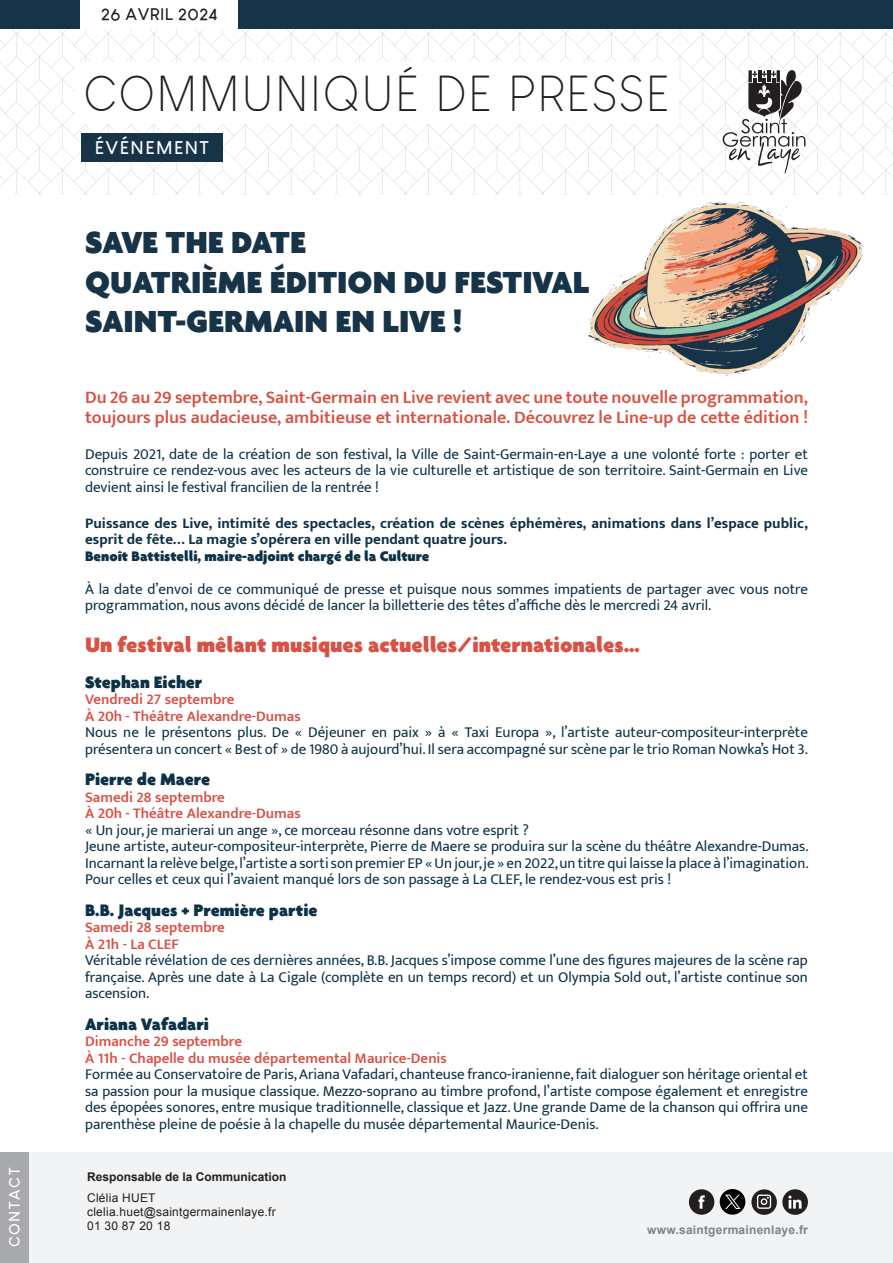
<style>
.page{position:relative;width:893px;height:1263px;background:#fff}
.page>*{position:absolute;margin:0;border:0;box-sizing:border-box;transform-origin:0 0}
.t1{font:300 49.5px "Louis George Cafe";letter-spacing:.045em;color:#231f20}
.t2{font:900 33px/39.6px "Agenda";color:#173347}
.t3{font:900 22.5px "Agenda";color:#d75245}
.t4{font:600 18px/19.5px "Mukta";color:#d75245}
.t5{font:900 18px "Agenda";color:#0d3146}
.t6{font:700 18px "Louis George Cafe";letter-spacing:.08em;color:#fff}
.t7{font:700 16.5px "Louis George Cafe";letter-spacing:.03em;color:#231f20}
.t8{font:15px/16.5px "Mukta";color:#0d3146;text-align:justify}
.t9{font:600 15px "Mukta";color:#d75245}
.t10{font:700 15px/16.5px "Mukta";color:#0d3146}
.t11{font:900 15px "Agenda";color:#0d3146}
.t12{font:700 15px "Louis George Cafe";letter-spacing:.11em;color:#fff}
.t13{font:12px "Arial";letter-spacing:.02em;color:#231f20}
.t14{font:700 12px "Arial";color:#231f20}
.t15{font:700 12px "Arial";letter-spacing:.02em;color:#808285}
</style>
<div class="page">
<svg style="left:0;top:29px;width:200px;height:165px"></svg>
<svg style="left:200px;top:29px;width:274px;height:165px"></svg>
<svg style="left:474px;top:29px;width:249px;height:165px"></svg>
<div style="left:75px;top:63px;width:604px;height:61px;background:#fff"></div>
<div style="left:81px;top:133px;width:142px;height:29px;background:#173347"></div>
<div style="left:0;top:0;width:893px;height:29px;background:#173347"></div>
<svg style="left:723px;top:29px;width:170px;height:165px"></svg>
<div style="left:0;top:1152px;width:893px;height:111px;background:#f2f3f4"></div>
<div style="left:0;top:1152px;width:29px;height:111px;background:#a8a9ad"></div>
<div style="left:689px;top:1189px;width:25px;height:26px;background:#231f20;border-radius:50%"></div>
<svg style="left:698px;top:1195px;width:7px;height:14px"></svg>
<div style="left:751px;top:1189px;width:26px;height:26px;background:#231f20;border-radius:50%"></div>
<svg style="left:756px;top:1194px;width:16px;height:15px"></svg>
<svg style="left:782px;top:1189px;width:26px;height:26px"></svg>
<svg style="left:788px;top:1195px;width:13px;height:13px"></svg>
<div style="left:720px;top:1189px;width:25px;height:26px;background:#000;border-radius:50%"></div>
<svg style="left:725px;top:1194px;width:15px;height:15px"></svg>
<div style="left:81px;top:0;width:157px;height:29px;background:#fff"></div>
<img style="left:579px;top:147px;width:293px;height:229px">
<p class="t7" style="left:101px;top:4px;width:118px">26 AVRIL 2024</p>
<p class="t1" style="left:84px;top:65px;width:587px">COMMUNIQUÉ DE PRESSE</p>
<p class="t6" style="left:95px;top:136px;width:115px">ÉVÉNEMENT</p>
<p class="t2" style="left:85px;top:222px;width:223px">SAVE THE DATE</p>
<p class="t2" style="left:85px;top:262px;width:506px">QUATRIÈME ÉDITION DU FESTIVAL<br>SAINT-GERMAIN EN LIVE !</p>
<p class="t4" style="left:85px;top:387px;width:724px">Du 26 au 29 septembre, Saint-Germain en Live revient avec une toute nouvelle programmation, toujours plus audacieuse, ambitieuse et internationale. Découvrez le Line-up de cette édition !</p>
<p class="t8" style="left:85px;top:445px;width:724px">Depuis 2021, date de la création de son festival, la Ville de Saint-Germain-en-Laye a une volonté forte : porter et construire ce rendez-vous avec les acteurs de la vie culturelle et artistique de son territoire. Saint-Germain en Live devient ainsi le festival francilien de la rentrée !</p>
<p class="t10" style="left:85px;top:514px;width:724px">Puissance des Live, intimité des spectacles, création de scènes éphémères, animations dans l’espace public, esprit de fête… La magie s’opérera en ville pendant quatre jours.</p>
<p class="t11" style="left:85px;top:547px;width:346px">Benoît Battistelli, maire-adjoint chargé de la Culture</p>
<p class="t8" style="left:85px;top:580px;width:724px">À la date d’envoi de ce communiqué de presse et puisque nous sommes impatients de partager avec vous notre programmation, nous avons décidé de lancer la billetterie des têtes d’affiche dès le mercredi 24 avril.</p>
<p class="t3" style="left:85px;top:631px;width:556px">Un festival mêlant musiques actuelles/internationales…</p>
<p class="t5" style="left:85px;top:671px;width:119px">Stephan Eicher</p>
<p class="t9" style="left:85px;top:690px;width:151px">Vendredi 27 septembre</p>
<p class="t9" style="left:85px;top:707px;width:217px">À 20h - Théâtre Alexandre-Dumas</p>
<p class="t8" style="left:85px;top:724px;width:724px">Nous ne le présentons plus. De « Déjeuner en paix » à « Taxi Europa », l’artiste auteur-compositeur-interprète présentera un concert « Best of » de 1980 à aujourd’hui. Il sera accompagné sur scène par le trio Roman Nowka’s Hot 3.</p>
<p class="t5" style="left:85px;top:768px;width:127px">Pierre de Maere</p>
<p class="t9" style="left:85px;top:788px;width:141px">Samedi 28 septembre</p>
<p class="t9" style="left:85px;top:804px;width:217px">À 20h - Théâtre Alexandre-Dumas</p>
<p class="t8" style="left:85px;top:821px;width:445px">« Un jour, je marierai un ange », ce morceau résonne dans votre esprit ?</p>
<p class="t8" style="left:85px;top:838px;width:725px">Jeune artiste, auteur-compositeur-interprète, Pierre de Maere se produira sur la scène du théâtre Alexandre-Dumas.<br>Incarnant la relève belge, l’artiste a sorti son premier EP « Un jour, je » en 2022, un titre qui laisse la place à l’imagination.<br>Pour celles et ceux qui l’avaient manqué lors de son passage à La CLEF, le rendez-vous est pris !</p>
<p class="t5" style="left:85px;top:899px;width:234px">B.B. Jacques + Première partie</p>
<p class="t9" style="left:85px;top:918px;width:141px">Samedi 28 septembre</p>
<p class="t9" style="left:85px;top:935px;width:95px">À 21h - La CLEF</p>
<p class="t8" style="left:85px;top:952px;width:724px">Véritable révélation de ces dernières années, B.B. Jacques s’impose comme l’une des figures majeures de la scène rap française. Après une date à La Cigale (complète en un temps record) et un Olympia Sold out, l’artiste continue son ascension.</p>
<p class="t5" style="left:85px;top:1013px;width:125px">Ariana Vafadari</p>
<p class="t9" style="left:85px;top:1032px;width:159px">Dimanche 29 septembre</p>
<p class="t9" style="left:85px;top:1049px;width:363px">À 11h - Chapelle du musée départemental Maurice-Denis</p>
<p class="t8" style="left:85px;top:1066px;width:724px">Formée au Conservatoire de Paris, Ariana Vafadari, chanteuse franco-iranienne, fait dialoguer son héritage oriental et sa passion pour la musique classique. Mezzo-soprano au timbre profond, l’artiste compose également et enregistre des épopées sonores, entre musique traditionnelle, classique et Jazz. Une grande Dame de la chanson qui offrira une parenthèse pleine de poésie à la chapelle du musée départemental Maurice-Denis.</p>
<p class="t12" style="left:5px;top:1247px;width:81px;rotate:-90deg">CONTACT</p>
<p class="t14" style="left:87px;top:1168px;width:201px">Responsable de la Communication</p>
<p class="t13" style="left:87px;top:1189px;width:70px">Clélia HUET</p>
<p class="t13" style="left:87px;top:1204px;width:190px">clelia.huet@saintgermainenlaye.fr</p>
<p class="t13" style="left:87px;top:1218px;width:85px">01 30 87 20 18</p>
<p class="t15" style="left:647px;top:1222px;width:162px">www.saintgermainenlaye.fr</p>
</div>
